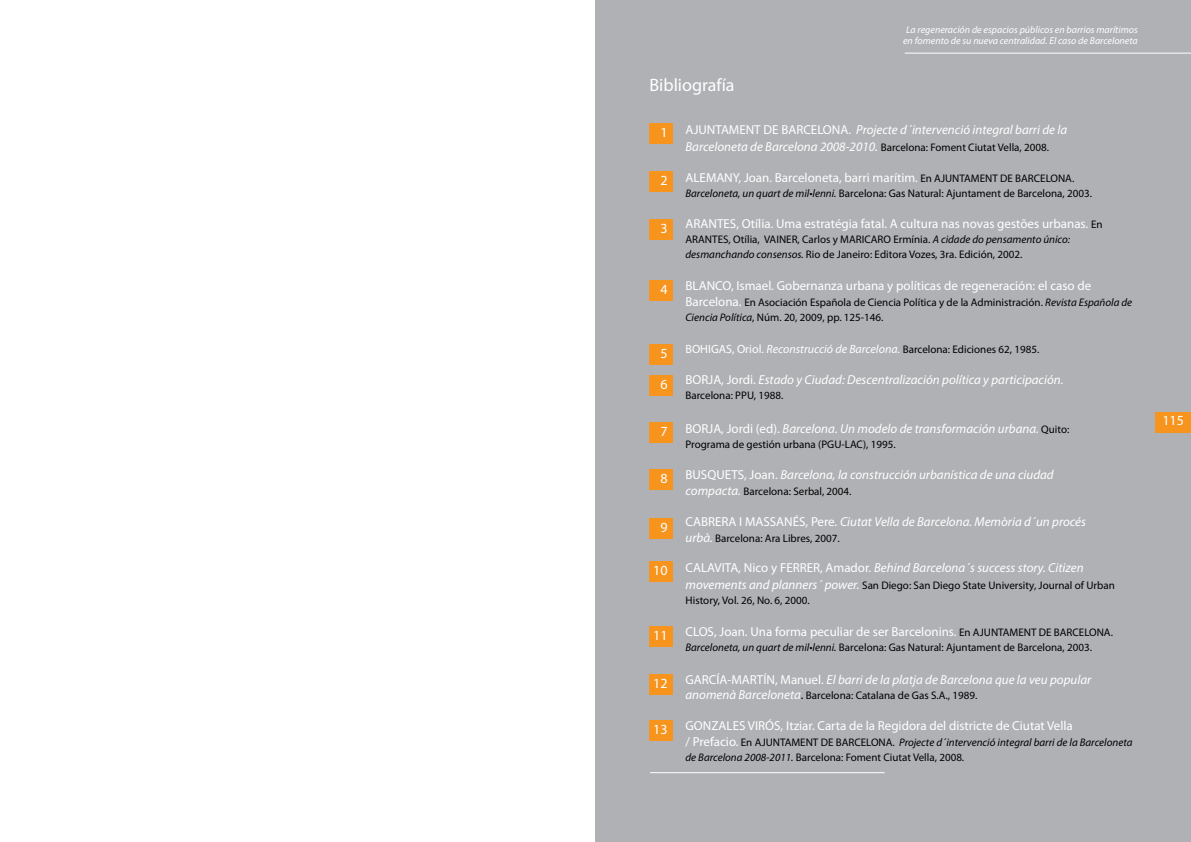
<style>
.page{position:relative;width:1191px;height:842px;background:#fff}
.page>*{position:absolute;margin:0;border:0;box-sizing:border-box;transform-origin:0 0}
.t1{font:18px "Myriad Pro";color:#fff}
.t2{font:14px "Myriad Pro";color:#fff}
.t3{font:italic 13px "Myriad Pro";color:#fff}
.t4{font:13px "Myriad Pro";color:#fff}
.t5{font:11px/15px "Myriad Pro";color:#000}
.t6{font:italic 11px/15px "Myriad Pro";color:#000}
.t7{font:italic 10px/11px "Myriad Pro";color:#fff;text-align:center}
.s1{font-style:normal}
.s2{font-style:italic;font-size:13px;color:#fff}
.s3{font-style:italic;font-size:14px;color:#fff}
.s4{font-size:11px;color:#000}
.s5{font-style:italic}
.s6{font-size:13px;color:#fff}
.s7{font-size:12px;color:#fff}
.s8{font-style:italic;font-size:12px;color:#fff}
.s9{font-style:normal;font-size:11px;color:#000}
.s10{font-size:13px}
.s11{font-style:normal;font-size:13px;color:#fff}
</style>
<div class="page">
<div style="left:595px;top:0;width:596px;height:842px;background:#afb1b4"></div>
<div style="left:649px;top:123px;width:24px;height:20px;background:#f7941d"></div>
<div style="left:649px;top:172px;width:24px;height:20px;background:#f7941d"></div>
<div style="left:649px;top:219px;width:24px;height:20px;background:#f7941d"></div>
<div style="left:649px;top:280px;width:24px;height:20px;background:#f7941d"></div>
<div style="left:649px;top:345px;width:24px;height:20px;background:#f7941d"></div>
<div style="left:649px;top:376px;width:24px;height:20px;background:#f7941d"></div>
<div style="left:649px;top:423px;width:24px;height:20px;background:#f7941d"></div>
<div style="left:649px;top:469px;width:24px;height:20px;background:#f7941d"></div>
<div style="left:649px;top:518px;width:24px;height:20px;background:#f7941d"></div>
<div style="left:649px;top:561px;width:24px;height:20px;background:#f7941d"></div>
<div style="left:649px;top:626px;width:24px;height:21px;background:#f7941d"></div>
<div style="left:649px;top:675px;width:24px;height:20px;background:#f7941d"></div>
<div style="left:649px;top:720px;width:24px;height:20px;background:#f7941d"></div>
<hr style="left:650px;top:772px;width:234px;height:1px;background:#fff">
<hr style="left:904px;top:53px;width:287px;height:1px;background:#fff">
<div style="left:1155px;top:412px;width:36px;height:21px;background:#f7941d"></div>
<p class="t7" style="left:903px;top:24px;width:236px">La regeneración de espacios públicos en barrios marítimos en fomento de su nueva centralidad. El caso de Barceloneta</p>
<p class="t1" style="left:649px;top:74px;width:87px">Bibliografía</p>
<p class="t3" style="left:685px;top:122px;width:383px"><span class="s1">AJUNTAMENT DE BARCELONA.</span> Projecte d´intervenció integral barri de la</p>
<p class="t5" style="left:685px;top:140px;width:365px"><span class="s2">Barceloneta de Barcelona 2008-2010</span><span class="s3">.</span> Barcelona: Foment Ciutat Vella, 2008.</p>
<p class="t4" style="left:685px;top:169px;width:390px">ALEMANY, Joan. Barceloneta, barri marítim. <span class="s4">En AJUNTAMENT DE BARCELONA.</span></p>
<p class="t5" style="left:685px;top:185px;width:408px"><span class="s5">Barceloneta, un quart de mil•lenni.</span> Barcelona: Gas Natural: Ajuntament de Barcelona, 2003.</p>
<p class="t4" style="left:685px;top:216px;width:418px">ARANTES, Otília. Uma estratégia fatal. A cultura nas novas gestões urbanas. <span class="s4">En</span></p>
<p class="t5" style="left:685px;top:232px;width:386px">ARANTES, Otília, VAINER, Carlos y MARICARO Ermínia. <span class="s5">A cidade do pensamento único: desmanchando consensos.</span> Rio de Janeiro: Editora Vozes, 3ra. Edición, 2002.</p>
<p class="t4" style="left:685px;top:278px;width:407px">BLANCO, Ismael. Gobernanza urbana y políticas de regeneración: el caso de</p>
<p class="t5" style="left:685px;top:294px;width:448px"><span class="s6">Barcelona.</span> En Asociación Española de Ciencia Política y de la Administración. <span class="s5">Revista Española de<br>Ciencia Política</span>, Núm. 20, 2009, pp. 125-146.</p>
<p class="t5" style="left:685px;top:341px;width:355px"><span class="s7">BOHIGAS, Oriol.</span> <span class="s8">Reconstrucció de Barcelona.</span> Barcelona: Ediciones 62, 1985.</p>
<p class="t3" style="left:685px;top:372px;width:379px"><span class="s1">BORJA, Jordi.</span> Estado y Ciudad: Descentralización política y participación.</p>
<p class="t5" style="left:685px;top:388px;width:99px">Barcelona: PPU, 1988.</p>
<p class="t3" style="left:685px;top:421px;width:385px"><span class="s1">BORJA, Jordi (ed).</span> Barcelona. Un modelo de transformación urbana. <span class="s9">Quito:</span></p>
<p class="t5" style="left:685px;top:437px;width:212px">Programa de gestión urbana (PGU-LAC), 1995.</p>
<p class="t3" style="left:685px;top:466px;width:370px"><span class="s1">BUSQUETS, Joan.</span> Barcelona, la construcción urbanística de una ciudad</p>
<p class="t5" style="left:685px;top:484px;width:167px"><span class="s2">compacta.</span> Barcelona: Serbal, 2004.</p>
<p class="t3" style="left:685px;top:514px;width:402px"><span class="s1">CABRERA I MASSANÉS, Pere.</span> Ciutat Vella de Barcelona. Memòria d´un procés</p>
<p class="t5" style="left:685px;top:530px;width:156px"><span class="s2">urbà.</span> Barcelona: Ara Libres, 2007.</p>
<p class="t3" style="left:685px;top:560px;width:399px"><span class="s1">CALAVITA, Nico y FERRER, Amador.</span> Behind Barcelona´s success story. Citizen</p>
<p class="t5" style="left:685px;top:578px;width:431px"><span class="s2">movements and planners´ power.</span> San Diego: San Diego State University, Journal of Urban<br>History, Vol. 26, No. 6, 2000.</p>
<p class="t4" style="left:685px;top:624px;width:429px">CLOS, Joan. Una forma peculiar de ser Barcelonins. <span class="s4">En AJUNTAMENT DE BARCELONA.</span></p>
<p class="t5" style="left:685px;top:640px;width:408px"><span class="s5">Barceloneta, un quart de mil•lenni.</span> Barcelona: Gas Natural: Ajuntament de Barcelona, 2003.</p>
<p class="t3" style="left:685px;top:671px;width:407px"><span class="s1">GARCÍA-MARTÍN, Manuel.</span> El barri de la platja de Barcelona que la veu popular</p>
<p class="t5" style="left:685px;top:688px;width:293px"><span class="s2">anomenà Barceloneta</span><span class="s10">.</span> Barcelona: Catalana de Gas S.A., 1989.</p>
<p class="t4" style="left:685px;top:718px;width:389px">GONZALES VIRÓS, Itziar. Carta de la Regidora del districte de Ciutat Vella</p>
<p class="t6" style="left:685px;top:734px;width:448px"><span class="s11">/ Prefacio.</span> <span class="s1">En AJUNTAMENT DE BARCELONA.</span> Projecte d´intervenció integral barri de la Barceloneta de Barcelona 2008-2011. <span class="s1">Barcelona: Foment Ciutat Vella, 2008.</span></p>
<p class="t2" style="left:660px;top:124px;width:9px">1</p>
<p class="t2" style="left:660px;top:172px;width:9px">2</p>
<p class="t2" style="left:660px;top:219px;width:9px">3</p>
<p class="t2" style="left:660px;top:280px;width:9px">4</p>
<p class="t2" style="left:660px;top:345px;width:9px">5</p>
<p class="t2" style="left:660px;top:376px;width:9px">6</p>
<p class="t2" style="left:660px;top:423px;width:9px">7</p>
<p class="t2" style="left:660px;top:470px;width:9px">8</p>
<p class="t2" style="left:660px;top:518px;width:9px">9</p>
<p class="t2" style="left:653px;top:561px;width:16px">10</p>
<p class="t2" style="left:653px;top:627px;width:16px">11</p>
<p class="t2" style="left:653px;top:675px;width:16px">12</p>
<p class="t2" style="left:653px;top:720px;width:16px">13</p>
<p class="t2" style="left:1162px;top:412px;width:23px">115</p>
</div>
